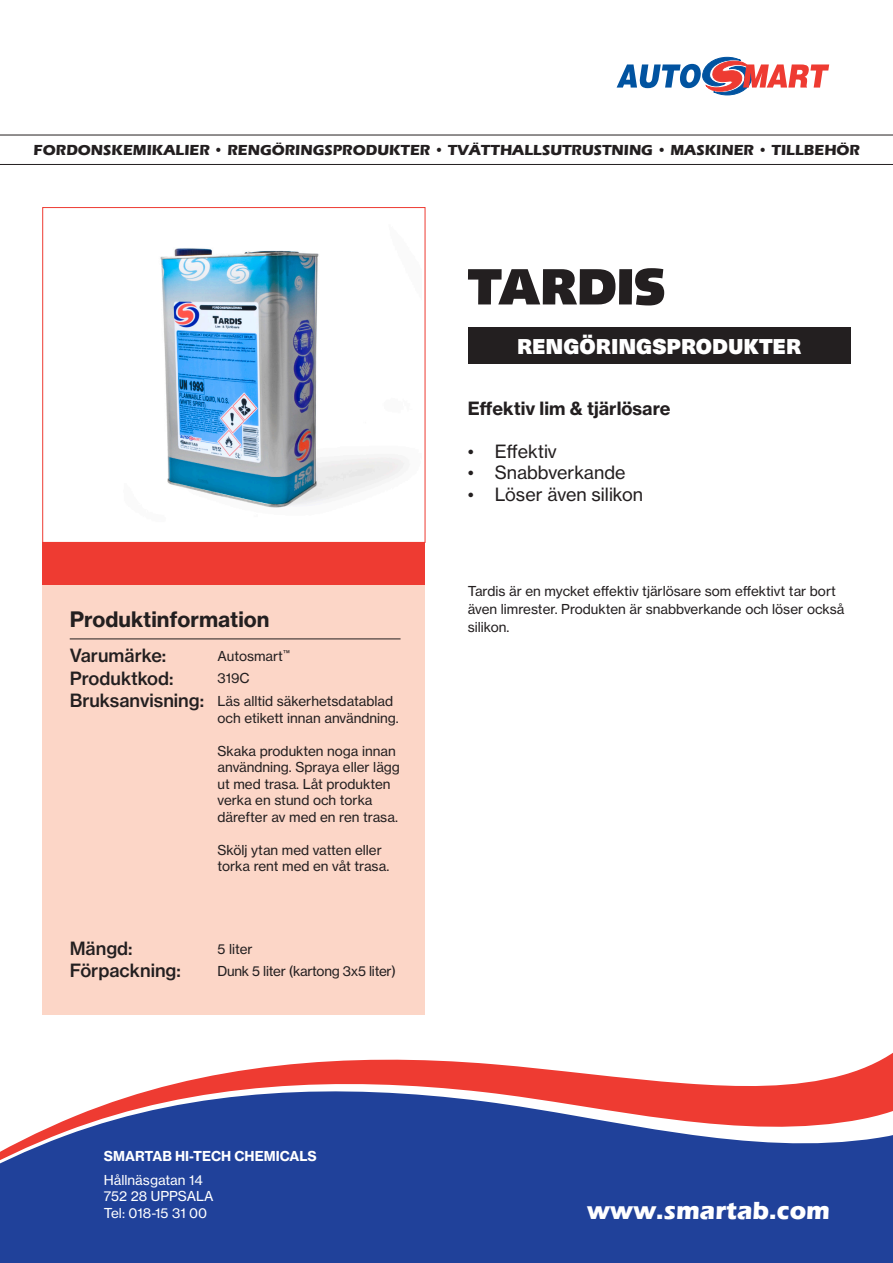
<style>
.page{position:relative;width:893px;height:1263px;background:#fff}
.page>*{position:absolute;margin:0;border:0;box-sizing:border-box;transform-origin:0 0}
.t1{font:900 51px "Syntax";color:#231f20}
.t2{font:700 25.5px "Eras ITC";color:#fff}
.t3{font:21px "Neue Haas Unica W1 G X Black";color:#fff}
.t4{font:21px "N Haas Grotesk TX Pro 75 Bd";color:#231f20}
.t5{font:18px "N Haas Grotesk TX Pro 65 Md";color:#231f20}
.t6{font:18px "N Haas Grotesk TX Pro 55 Rg";color:#231f20}
.t7{font:18px "N Haas Grotesk TX Pro 75 Bd";color:#231f20}
.t8{font:700 15px "Eras ITC";color:#231f20}
.t9{font:13.5px/16.5px "N Haas Grotesk TX Pro 55 Rg";color:#231f20}
.t10{font:13.5px "N Haas Grotesk TX Pro 55 Rg";color:#fff}
.t11{font:13.5px "N Haas Grotesk TX Pro 55 Rg";letter-spacing:-.02em;color:#231f20}
.t12{font:13.5px "N Haas Grotesk TX Pro 75 Bd";color:#fff}
</style>
<div class="page">
<svg style="left:0;top:1052px;width:893px;height:211px;fill:#20419a"></svg>
<svg style="left:617px;top:57px;width:212px;height:38px"></svg>
<svg style="left:0;top:135px;width:893px;height:30px"></svg>
<img style="left:160px;top:248px;width:245px;height:260px">
<div style="left:43px;top:207px;width:382px;height:336px;border:1px solid #ee3b32"></div>
<div style="left:468px;top:327px;width:382px;height:37px;background:#231f20"></div>
<div style="left:43px;top:543px;width:382px;height:42px;background:#ee3b32"></div>
<div style="left:43px;top:585px;width:382px;height:430px;background:#fcd6c7"></div>
<hr style="left:70px;top:639px;width:331px;height:1px;background:#231f20">
<p class="t8" style="left:34px;top:141px;width:828px">FORDONSKEMIKALIER • RENGÖRINGSPRODUKTER • TVÄTTHALLSUTRUSTNING • MASKINER • TILLBEHÖR</p>
<p class="t1" style="left:468px;top:256px;width:199px">TARDIS</p>
<p class="t3" style="left:517px;top:329px;width:286px">RENGÖRINGSPRODUKTER</p>
<p class="t7" style="left:468px;top:397px;width:204px">Effektiv lim &amp; tjärlösare</p>
<p class="t6" style="left:468px;top:440px;width:91px">• Effektiv</p>
<p class="t6" style="left:468px;top:462px;width:159px">• Snabbverkande</p>
<p class="t6" style="left:468px;top:483px;width:177px">• Löser även silikon</p>
<p class="t9" style="left:468px;top:582px;width:378px;line-height:18px">Tardis är en mycket effektiv tjärlösare som effektivt tar bort även limrester. Produkten är snabbverkande och löser också</p>
<p class="t4" style="left:70px;top:606px;width:201px">Produktinformation</p>
<p class="t9" style="left:468px;top:618px;width:43px">silikon.</p>
<p class="t5" style="left:70px;top:644px;width:98px">Varumärke:</p>
<p class="t5" style="left:70px;top:667px;width:105px">Produktkod:</p>
<p class="t5" style="left:70px;top:689px;width:136px">Bruksanvisning:</p>
<p class="t9" style="left:217px;top:648px;width:74px">Autosmart<sup>™</sup></p>
<p class="t9" style="left:217px;top:670px;width:34px">319C</p>
<p class="t9" style="left:217px;top:693px;width:183px">Läs alltid säkerhetsdatablad och etikett innan användning.</p>
<p class="t9" style="left:217px;top:743px;width:184px">Skaka produkten noga innan användning. Spraya eller lägg ut med trasa. Låt produkten verka en stund och torka därefter av med en ren trasa.</p>
<p class="t9" style="left:217px;top:842px;width:173px">Skölj ytan med vatten eller torka rent med en våt trasa.</p>
<p class="t5" style="left:70px;top:937px;width:64px">Mängd:</p>
<p class="t5" style="left:70px;top:959px;width:113px">Förpackning:</p>
<p class="t9" style="left:217px;top:940px;width:37px">5 liter</p>
<p class="t11" style="left:217px;top:963px;width:180px">Dunk 5 liter (kartong 3x5 liter)</p>
<p class="t12" style="left:104px;top:1148px;width:214px">SMARTAB HI-TECH CHEMICALS</p>
<p class="t10" style="left:104px;top:1172px;width:101px">Hållnäsgatan 14</p>
<p class="t10" style="left:104px;top:1188px;width:111px">752 28 UPPSALA</p>
<p class="t10" style="left:104px;top:1204px;width:105px">Tel: 018-15 31 00</p>
<p class="t2" style="left:587px;top:1196px;width:245px">www.smartab.com</p>
</div>
